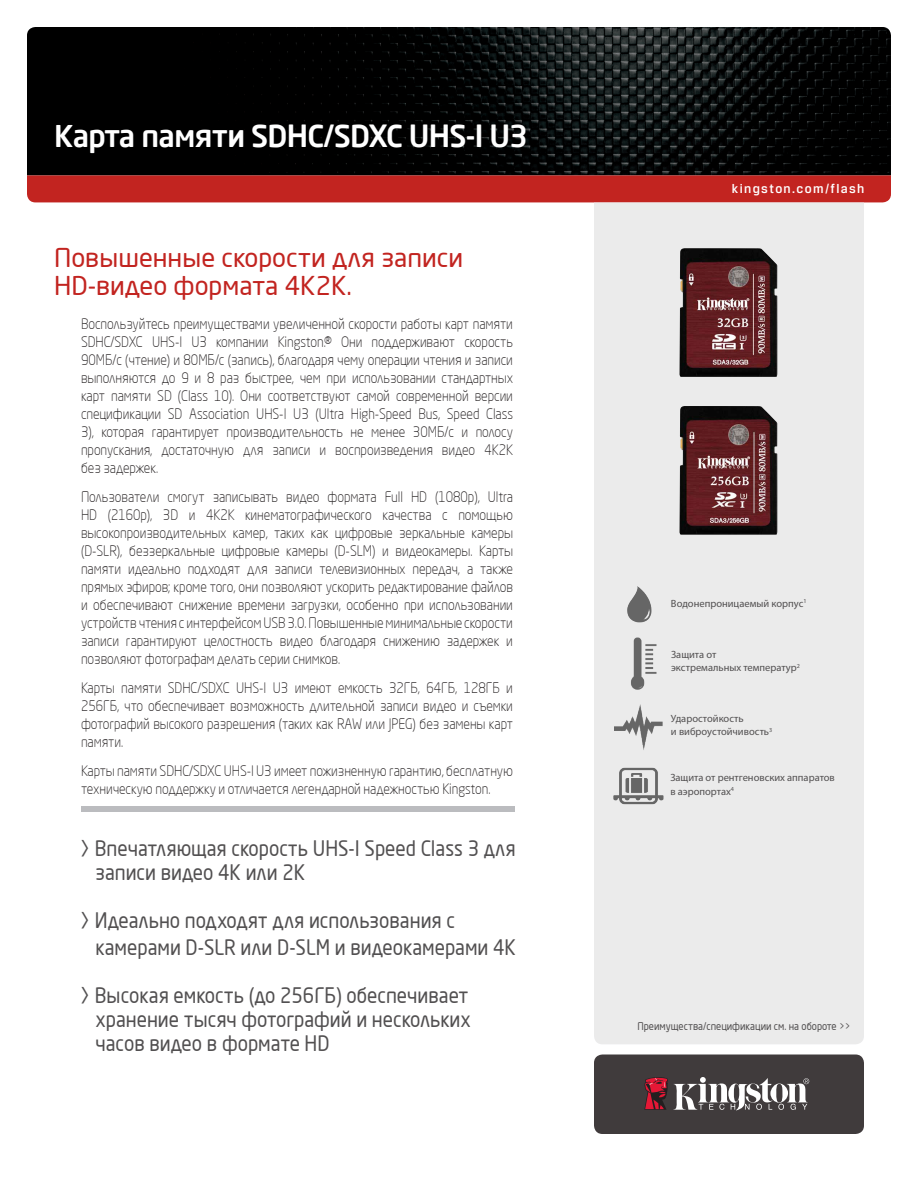
<style>
.page{position:relative;width:918px;height:1188px;background:#fff}
.page>*{position:absolute;margin:0;border:0;box-sizing:border-box;transform-origin:0 0}
.Product_Name_Header{font:500 30px "Neo Sans Pro";letter-spacing:-.025em;color:#fff}
.t1{font:25.5px/28.5px "Neo Sans Pro";color:#c22420}
.Bullet_Points_Block{font:21px/24px "Neo Sans Pro";color:#525051;scale:.9 1}
.t2{font:300 14.25px/18px "Neo Sans Pro";letter-spacing:-.005em;color:#231f20;text-align:justify;scale:.9 1}
.URL_Block{font:500 13.5px "Breuer Text";letter-spacing:.1em;color:#fff}
.t3{font:10.5px/13.5px "Myriad Pro";color:#525051}
.t4{font:10.5px "Neo Sans Pro";color:#525051;scale:.9 1}
.s1{font-family:"Breuer Text";font-size:24px}
</style>
<div class="page">
<img style="left:27px;top:27px;width:864px;height:148px">
<div style="left:27px;top:175px;width:864px;height:27px;background:#c22420"></div>
<div style="left:594px;top:202px;width:270px;height:842px;background:#ebebeb"></div>
<div style="left:594px;top:1054px;width:270px;height:80px;background:#403b3c;border-radius:9px"></div>
<svg style="left:644px;top:1077px;width:165px;height:33px"></svg>
<div style="left:82px;top:806px;width:433px;height:6px;background:#bbbcbf"></div>
<img style="left:679px;top:406px;width:99px;height:129px">
<img style="left:679px;top:248px;width:99px;height:129px">
<img style="left:612px;top:765px;width:55px;height:42px">
<img style="left:613px;top:636px;width:55px;height:54px">
<img style="left:614px;top:702px;width:51px;height:49px">
<img style="left:619px;top:584px;width:42px;height:41px">
<p class="Product_Name_Header" style="left:54px;top:117px;width:475px">Карта памяти SDHC/SDXC UHS-I U3</p>
<p class="t1" style="left:54px;top:243px;width:411px">Повышенные скорости для записи<br>HD-видео формата 4K2K.</p>
<p class="t2" style="left:81px;top:315px;width:482px">Воспользуйтесь преимуществами увеличенной скорости работы карт памяти SDHC/SDXC UHS-I U3 компании Kingston.® Они поддерживают скорость 90МБ/с (чтение) и 80МБ/с (запись), благодаря чему операции чтения и записи выполняются до 9 и 8 раз быстрее, чем при использовании стандартных карт памяти SD (Class 10). Они соответствуют самой современной версии спецификации SD Association UHS-I U3 (Ultra High-Speed Bus, Speed Class 3), которая гарантирует производительность не менее 30МБ/с и полосу пропускания, достаточную для записи и воспроизведения видео 4K2K без задержек.</p>
<p class="t2" style="left:81px;top:488px;width:482px">Пользователи смогут записывать видео формата Full HD (1080p), Ultra HD (2160p), 3D и 4K2K кинематографического качества с помощью высокопроизводительных камер, таких как цифровые зеркальные камеры (D-SLR), беззеркальные цифровые камеры (D-SLM) и видеокамеры. Карты памяти идеально подходят для записи телевизионных передач, а также прямых эфиров; кроме того, они позволяют ускорить редактирование файлов и обеспечивают снижение времени загрузки, особенно при использовании устройств чтения с интерфейсом USB 3.0. Повышенные минимальные скорости записи гарантируют целостность видео благодаря снижению задержек и позволяют фотографам делать серии снимков.</p>
<p class="t2" style="left:81px;top:678px;width:482px">Карты памяти SDHC/SDXC UHS-I U3 имеют емкость 32ГБ, 64ГБ, 128ГБ и 256ГБ, что обеспечивает возможность длительной записи видео и съемки фотографий высокого разрешения (таких как RAW или JPEG) без замены карт памяти.</p>
<p class="t2" style="left:81px;top:761px;width:482px">Карты памяти SDHC/SDXC UHS-I U3 имеет пожизненную гарантию, бесплатную техническую поддержку и отличается легендарной надежностью Kingston.</p>
<p class="Bullet_Points_Block" style="left:95px;top:836px;width:468px;text-indent:-15px"><span class="s1">&gt;</span> Впечатляющая скорость UHS-I Speed Class 3 для записи видео 4K или 2K</p>
<p class="Bullet_Points_Block" style="left:95px;top:907px;width:469px;line-height:27px;text-indent:-15px"><span class="s1">&gt;</span> Идеально подходят для использования с камерами D-SLR или D-SLM и видеокамерами 4K</p>
<p class="Bullet_Points_Block" style="left:95px;top:983px;width:418px;text-align:justify;text-indent:-15px"><span class="s1">&gt;</span> Высокая емкость (до 256ГБ) обеспечивает хранение тысяч фотографий и нескольких часов видео в формате HD</p>
<p class="URL_Block" style="left:732px;top:181px;width:134px">kingston.com/flash</p>
<p class="t3" style="left:671px;top:596px;width:137px">Водонепроницаемый корпус<sup>1</sup></p>
<p class="t3" style="left:671px;top:647px;width:130px">Защита от<br>экстремальных температур<sup>2</sup></p>
<p class="t3" style="left:671px;top:711px;width:103px">Ударостойкость<br>и виброустойчивость<sup>3</sup></p>
<p class="t3" style="left:670px;top:771px;width:166px">Защита от рентгеновских аппаратов в аэропортах<sup>4</sup></p>
<p class="t4" style="left:637px;top:1020px;width:238px">Преимущества/спецификации см. на обороте &gt;&gt;</p>
</div>
